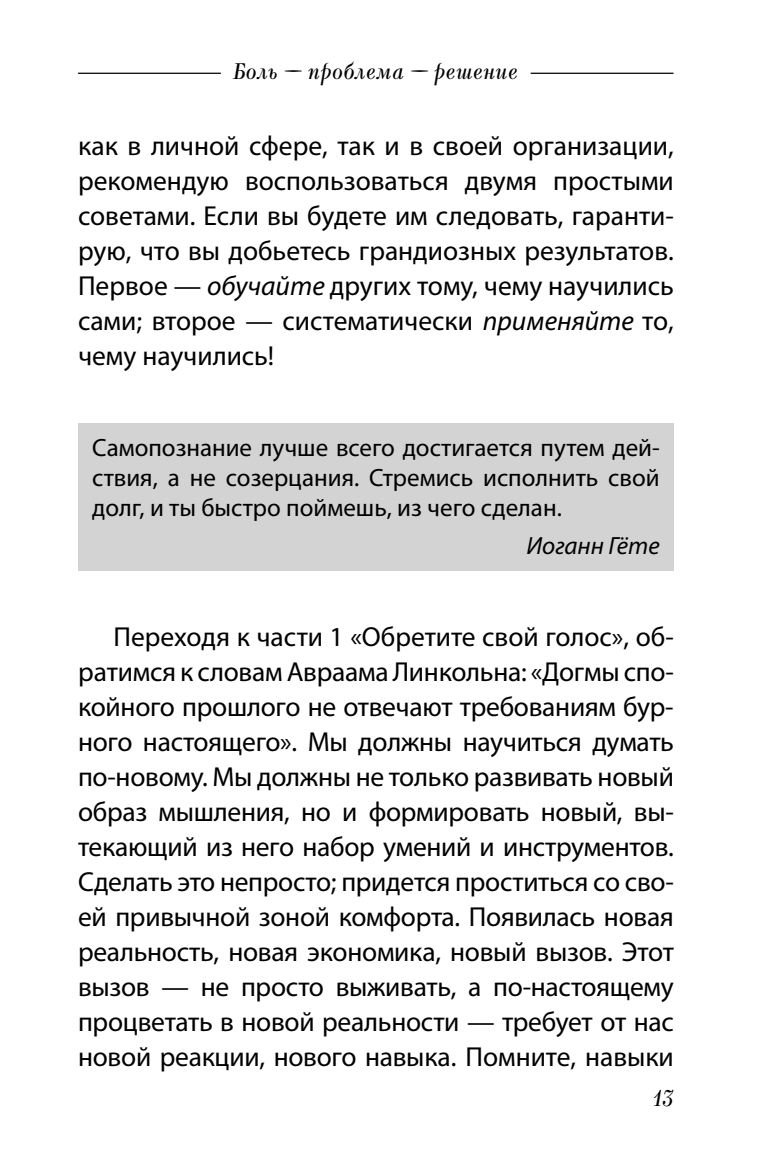
<style>
.page{position:relative;width:759px;height:1170px;background:#fff}
.page>*{position:absolute;margin:0;border:0;box-sizing:border-box;transform-origin:0 0}
.t1{font:27.5px/35px "Myriad Pro";color:#000;text-align:justify}
.t2{font:25px/30px "Myriad Pro";color:#000;text-align:justify}
.t3{font:italic 25px "Myriad Pro";color:#000}
.t4{font:italic 22.5px "Kuzanyan";letter-spacing:.02em;color:#000}
.s1{color:#fff}
.s2{font-style:italic}
</style>
<div class="page">
<hr style="left:78px;top:73px;width:595px;height:1px;background:#000">
<div style="left:221px;top:68px;width:309px;height:12px;background:#fff"></div>
<div style="left:78px;top:423px;width:595px;height:148px;background:#d3d3d3"></div>
<p class="t4" style="left:221px;top:62px;width:311px"><span class="s1">0</span>Боль — проблема — решение<span class="s1">0</span></p>
<p class="t1" style="left:78px;top:131px;width:597px">как в личной сфере, так и в своей организации, рекомендую воспользоваться двумя простыми советами. Если вы будете им следовать, гаранти&shy;рую, что вы добьетесь грандиозных результатов.<br>Первое — <span class="s2">обучайте</span> других тому, чему научились сами; второе — систематически <span class="s2">применяйте</span> то, чему научились!</p>
<p class="t2" style="left:92px;top:435px;width:569px">Самопознание лучше всего достигается путем дей&shy;ствия, а не созерцания. Стремись исполнить свой долг, и ты быстро поймешь, из чего сделан.</p>
<p class="t3" style="left:526px;top:535px;width:135px">Иоганн Гёте</p>
<p class="t1" style="left:78px;top:622px;width:597px;text-indent:35px">Переходя к части 1 «Обретите свой голос», об&shy;ратимся к словам Авраама Линкольна: «Догмы спо&shy;койного прошлого не отвечают требованиям бур&shy;ного настоящего». Мы должны научиться думать по-новому. Мы должны не только развивать новый образ мышления, но и формировать новый, вы&shy;текающий из него набор умений и инструментов.<br>Сделать это непросто; придется проститься со сво&shy;ей привычной зоной комфорта. Появилась новая реальность, новая экономика, новый вызов. Этот вызов — не просто выживать, а по-настоящему процветать в новой реальности — требует от нас новой реакции, нового навыка. Помните, навыки</p>
<p class="t4" style="left:653px;top:1089px;width:22px">13</p>
</div>
